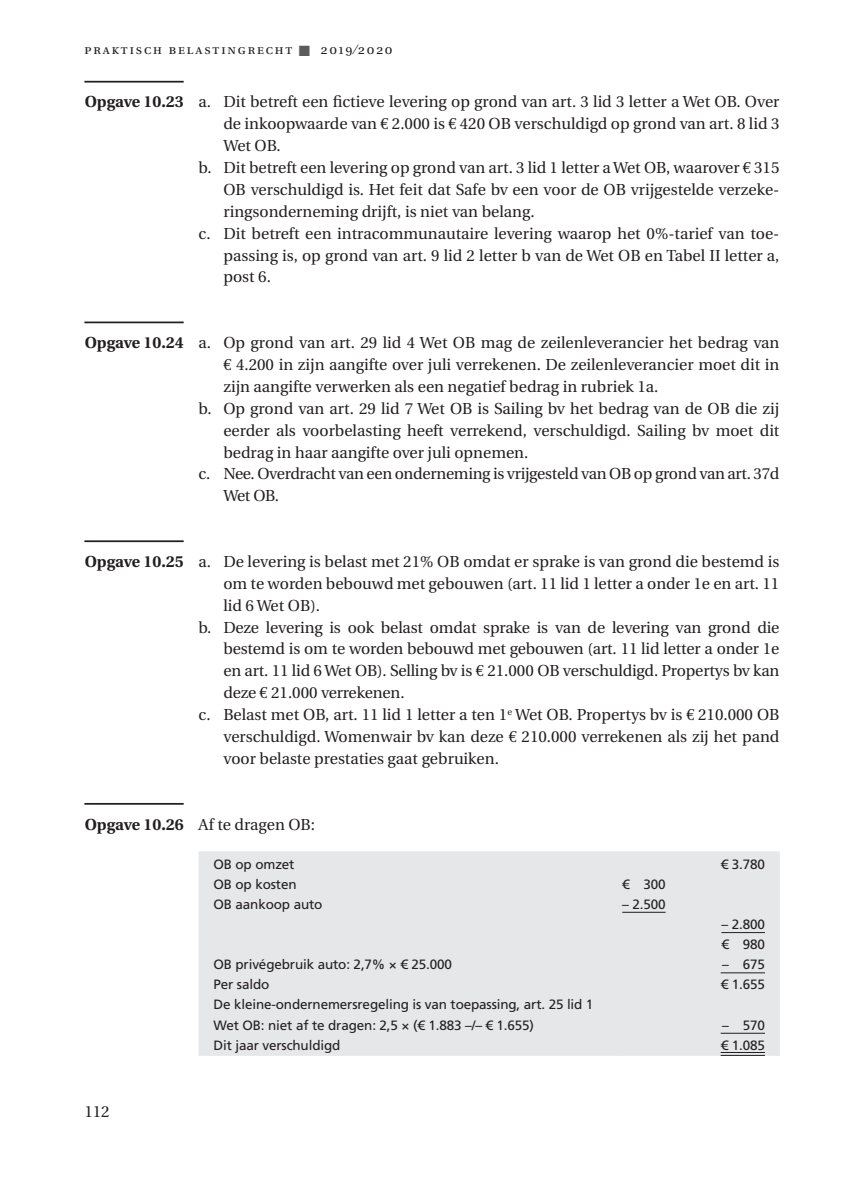
<style>
.page{position:relative;width:844px;height:1191px;background:#fff}
.page>*{position:absolute;margin:0;border:0;box-sizing:border-box;transform-origin:0 0}
.plat_inspring_ID{font:15.92px/21.9px "Utopia";color:#231f20;text-align:justify}
.plat_inspring_ID-2{font:15.92px/21.9px "Utopia";letter-spacing:-.02em;color:#231f20}
.Tabeltekst{font:13.47px/20.1px "Frutiger LT Std";letter-spacing:-.01em;color:#231f20}
.t1{font:13.47px "Utopia Exp";letter-spacing:.14em;color:#231f20}
.Tabel_balans_lijn_bo{font:13.47px "Frutiger LT Std";letter-spacing:-.01em;color:#231f20}
.s1{color:#5c5c5f}
.s2{font-weight:700}
.s3{font-family:"Euro Serif"}
</style>
<div class="page">
<hr style="left:84px;top:81px;width:100px;height:2px;background:#231f20">
<hr style="left:84px;top:321px;width:100px;height:2px;background:#231f20">
<hr style="left:84px;top:540px;width:100px;height:2px;background:#231f20">
<hr style="left:84px;top:803px;width:100px;height:1px;background:#231f20">
<div style="left:198px;top:851px;width:581px;height:204px;background:#e6e7e9"></div>
<hr style="left:622px;top:912px;width:43px;height:1px;background:#231f20">
<hr style="left:721px;top:932px;width:43px;height:1px;background:#231f20">
<hr style="left:720px;top:972px;width:44px;height:1px;background:#231f20">
<hr style="left:720px;top:1033px;width:44px;height:1px;background:#231f20">
<hr style="left:720px;top:1052px;width:44px;height:1px;background:#231f20">
<hr style="left:720px;top:1055px;width:44px;height:1px;background:#231f20">
<p class="t1" style="left:84px;top:44px;width:309px">praktisch belastingrecht <span class="s1">■</span> 2019/2020</p>
<p class="plat_inspring_ID" style="left:223px;top:91px;width:557px;text-indent:-138px"><span class="s2">Opgave 10.23</span> a. Dit betreft een fictieve levering op grond van art. 3 lid 3 letter a Wet OB. Over de inkoopwaarde van <span class="s3">€</span> 2.000 is <span class="s3">€</span> 420 OB verschuldigd op grond van art. 8 lid 3<br>Wet OB.</p>
<p class="plat_inspring_ID" style="left:223px;top:157px;width:557px;text-align:left;text-indent:-25px">b. Dit betreft een levering op grond van art. 3 lid 1 letter a Wet OB, waarover <span class="s3">€</span> 315<br>OB verschuldigd is. Het feit dat Safe bv een voor de OB vrijgestelde verzeke&shy;ringsonderneming drijft, is niet van belang.</p>
<p class="plat_inspring_ID" style="left:223px;top:223px;width:557px;text-indent:-25px">c. Dit betreft een intracommunautaire levering waarop het 0%-tarief van toe&shy;passing is, op grond van art. 9 lid 2 letter b van de Wet OB en Tabel II letter a, post 6.</p>
<p class="plat_inspring_ID" style="left:223px;top:332px;width:557px;text-indent:-138px"><span class="s2">Opgave 10.24</span> a. Op grond van art. 29 lid 4 Wet OB mag de zeilenleverancier het bedrag van <span class="s3">€</span> 4.200 in zijn aangifte over juli verrekenen. De zeilenleverancier moet dit in zijn aangifte verwerken als een negatief bedrag in rubriek 1a.</p>
<p class="plat_inspring_ID" style="left:223px;top:398px;width:557px;text-indent:-25px">b. Op grond van art. 29 lid 7 Wet OB is Sailing bv het bedrag van de OB die zij eerder als voorbelasting heeft verrekend, verschuldigd. Sailing bv moet dit bedrag in haar aangifte over juli opnemen.</p>
<p class="plat_inspring_ID-2" style="left:223px;top:463px;width:557px;text-indent:-25px">c. Nee. Overdracht van een onderneming is vrijgesteld van OB op grond van art. 37d<br>Wet OB.</p>
<p class="plat_inspring_ID" style="left:223px;top:551px;width:557px;text-indent:-138px"><span class="s2">Opgave 10.25</span> a. De levering is belast met 21% OB omdat er sprake is van grond die bestemd is om te worden bebouwd met gebouwen (art. 11 lid 1 letter a onder 1e en art. 11 lid 6 Wet OB).</p>
<p class="plat_inspring_ID" style="left:223px;top:616px;width:557px;text-indent:-25px">b. Deze levering is ook belast omdat sprake is van de levering van grond die bestemd is om te worden bebouwd met gebouwen (art. 11 lid letter a onder 1e en art. 11 lid 6 Wet OB). Selling bv is <span class="s3">€</span> 21.000 OB verschuldigd. Propertys bv kan deze <span class="s3">€</span> 21.000 verrekenen.</p>
<p class="plat_inspring_ID" style="left:223px;top:704px;width:557px;text-indent:-25px">c. Belast met OB, art. 11 lid 1 letter a ten 1<sup>e</sup> Wet OB. Propertys bv is <span class="s3">€</span> 210.000 OB verschuldigd. Womenwair bv kan deze <span class="s3">€</span> 210.000 verrekenen als zij het pand voor belaste prestaties gaat gebruiken.</p>
<p class="plat_inspring_ID" style="left:85px;top:813px;width:232px"><span class="s2">Opgave 10.26</span> Af te dragen OB:</p>
<p class="Tabeltekst" style="left:213px;top:854px;width:83px">OB op omzet</p>
<p class="Tabeltekst" style="left:213px;top:874px;width:85px">OB op kosten</p>
<p class="Tabeltekst" style="left:213px;top:894px;width:110px">OB aankoop auto</p>
<p class="plat_inspring_ID" style="left:84px;top:1101px;width:27px">112</p>
<p class="Tabeltekst" style="left:213px;top:954px;width:240px">OB privégebruik auto: 2,7% × € 25.000</p>
<p class="Tabeltekst" style="left:213px;top:974px;width:57px">Per saldo</p>
<p class="Tabeltekst" style="left:213px;top:994px;width:381px">De kleine-ondernemersregeling is van toepassing, art. 25 lid 1<br>Wet OB: niet af te dragen: 2,5 × (€ 1.883 –/– € 1.655)</p>
<p class="Tabeltekst" style="left:213px;top:1035px;width:128px">Dit jaar verschuldigd</p>
<p class="Tabeltekst" style="left:622px;top:874px;width:45px">€ 300</p>
<p class="Tabeltekst" style="left:622px;top:894px;width:45px">– 2.500</p>
<p class="Tabeltekst" style="left:720px;top:854px;width:46px">€ 3.780</p>
<p class="Tabeltekst" style="left:721px;top:914px;width:45px">– 2.800</p>
<p class="Tabel_balans_lijn_bo" style="left:721px;top:936px;width:45px">€ 980</p>
<p class="Tabeltekst" style="left:722px;top:954px;width:44px">– 675</p>
<p class="Tabel_balans_lijn_bo" style="left:720px;top:976px;width:46px">€ 1.655</p>
<p class="Tabeltekst" style="left:722px;top:1015px;width:44px">– 570</p>
<p class="Tabel_balans_lijn_bo" style="left:720px;top:1037px;width:46px">€ 1.085</p>
</div>
